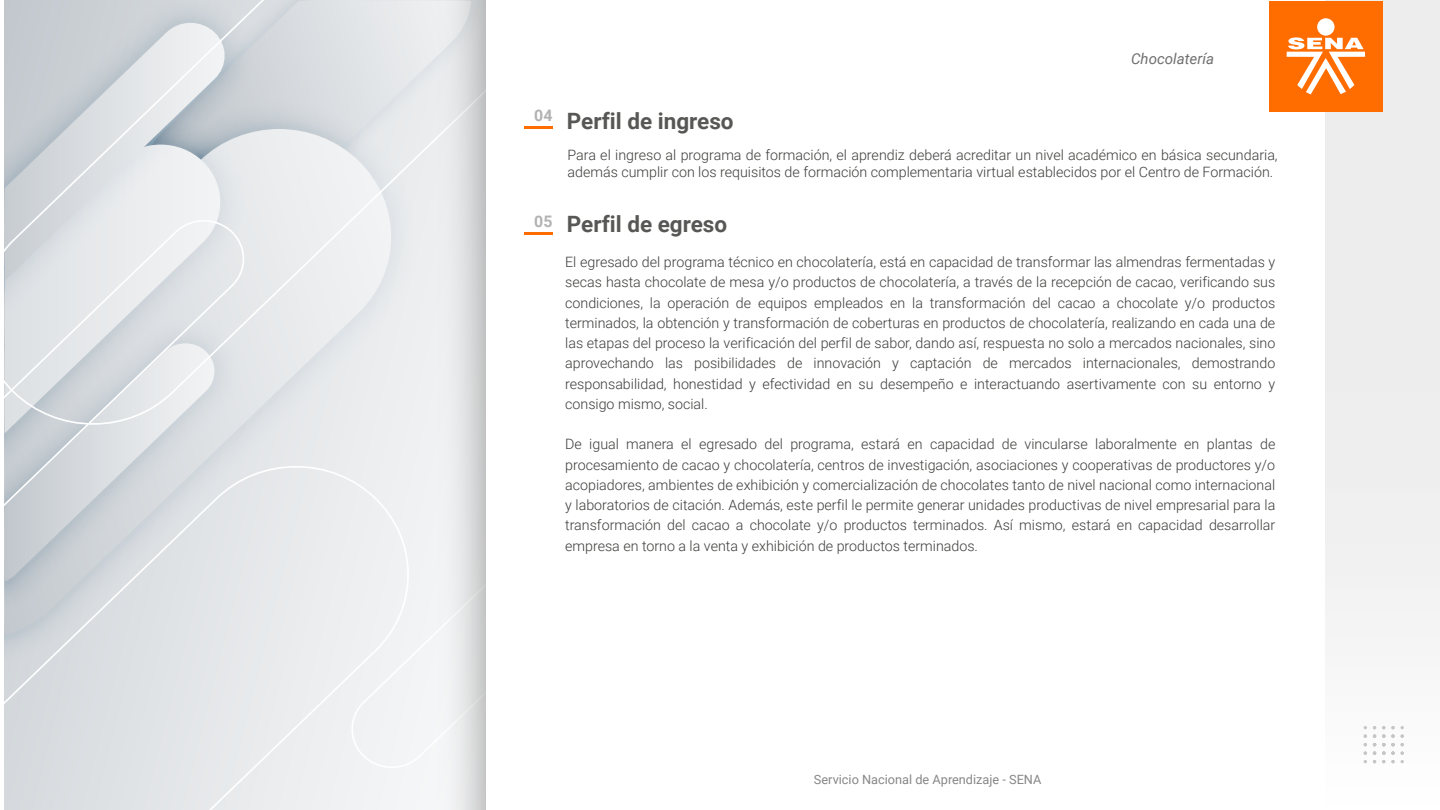
<style>
.page{position:relative;width:1440px;height:810px;background:#fff}
.page>*{position:absolute;margin:0;border:0;box-sizing:border-box;transform-origin:0 0}
.t1{font:700 22.5px "Roboto";color:#575756}
.t2{font:italic 15px "Roboto";color:#706f6f}
.t3{font:300 14.25px/20.2px "Roboto";color:#3c3c3b;text-align:justify}
.t4{font:12.75px "Roboto";color:#878787}
</style>
<div class="page">
<hr style="left:524px;top:233px;width:29px;height:2px;background:#ff6c00">
<hr style="left:524px;top:127px;width:29px;height:2px;background:#ff6c00">
<div style="left:1325px;top:1px;width:115px;height:809px;background:linear-gradient(to right,#f1f1f1,#f0f0f0)"></div>
<div style="left:1269px;top:1px;width:114px;height:111px;background:#ff6c00"></div>
<div style="left:1317px;top:18px;width:18px;height:18px;background:#fff;border-radius:50%"></div>
<svg style="left:1287px;top:37px;width:78px;height:57px"></svg>
<svg style="left:1364px;top:726px;width:3px;height:37px"></svg>
<svg style="left:1373px;top:726px;width:3px;height:37px"></svg>
<svg style="left:1382px;top:726px;width:3px;height:37px"></svg>
<svg style="left:1391px;top:726px;width:4px;height:37px"></svg>
<svg style="left:1401px;top:726px;width:3px;height:37px"></svg>
<svg style="left:5px;top:1px;width:431px;height:433px;background:#dee2e5"></svg>
<svg style="left:5px;top:457px;width:413px;height:353px;background:#e1e4e6"></svg>
<svg style="left:5px;top:216px;width:239px;height:332px;background:#dbdfe2"></svg>
<div style="left:347px;top:436px;width:89px;height:332px;background:#f0f1f3"></div>
<div style="left:436px;top:1px;width:49px;height:809px;background:linear-gradient(to right,#f8f9fb,#cbcccd)"></div>
<h1 class="t1" style="left:534px;top:105px;width:201px"><sup>04</sup> Perfil de ingreso</h1>
<p class="t2" style="left:1131px;top:48px;width:84px">Chocolatería</p>
<p class="t3" style="left:568px;top:146px;width:712px;line-height:17.1px">Para el ingreso al programa de formación, el aprendiz deberá acreditar un nivel académico en básica secundaria, además cumplir con los requisitos de formación complementaria virtual establecidos por el Centro de Formación.</p>
<h1 class="t1" style="left:534px;top:209px;width:194px"><sup>05</sup> Perfil de egreso</h1>
<p class="t3" style="left:565px;top:251px;width:712px">El egresado del programa técnico en chocolatería, está en capacidad de transformar las almendras fermentadas y secas hasta chocolate de mesa y/o productos de chocolatería, a través de la recepción de cacao, verificando sus condiciones, la operación de equipos empleados en la transformación del cacao a chocolate y/o productos terminados, la obtención y transformación de coberturas en productos de chocolatería, realizando en cada una de las etapas del proceso la verificación del perfil de sabor, dando así, respuesta no solo a mercados nacionales, sino aprovechando las posibilidades de innovación y captación de mercados internacionales, demostrando responsabilidad, honestidad y efectividad en su desempeño e interactuando asertivamente con su entorno y consigo mismo, social.</p>
<p class="t3" style="left:565px;top:434px;width:712px">De igual manera el egresado del programa, estará en capacidad de vincularse laboralmente en plantas de procesamiento de cacao y chocolatería, centros de investigación, asociaciones y cooperativas de productores y/o acopiadores, ambientes de exhibición y comercialización de chocolates tanto de nivel nacional como internacional y laboratorios de citación. Además, este perfil le permite generar unidades productivas de nivel empresarial para la transformación del cacao a chocolate y/o productos terminados. Así mismo, estará en capacidad desarrollar empresa en torno a la venta y exhibición de productos terminados.</p>
<p class="t4" style="left:814px;top:770px;width:229px">Servicio Nacional de Aprendizaje - SENA</p>
</div>
